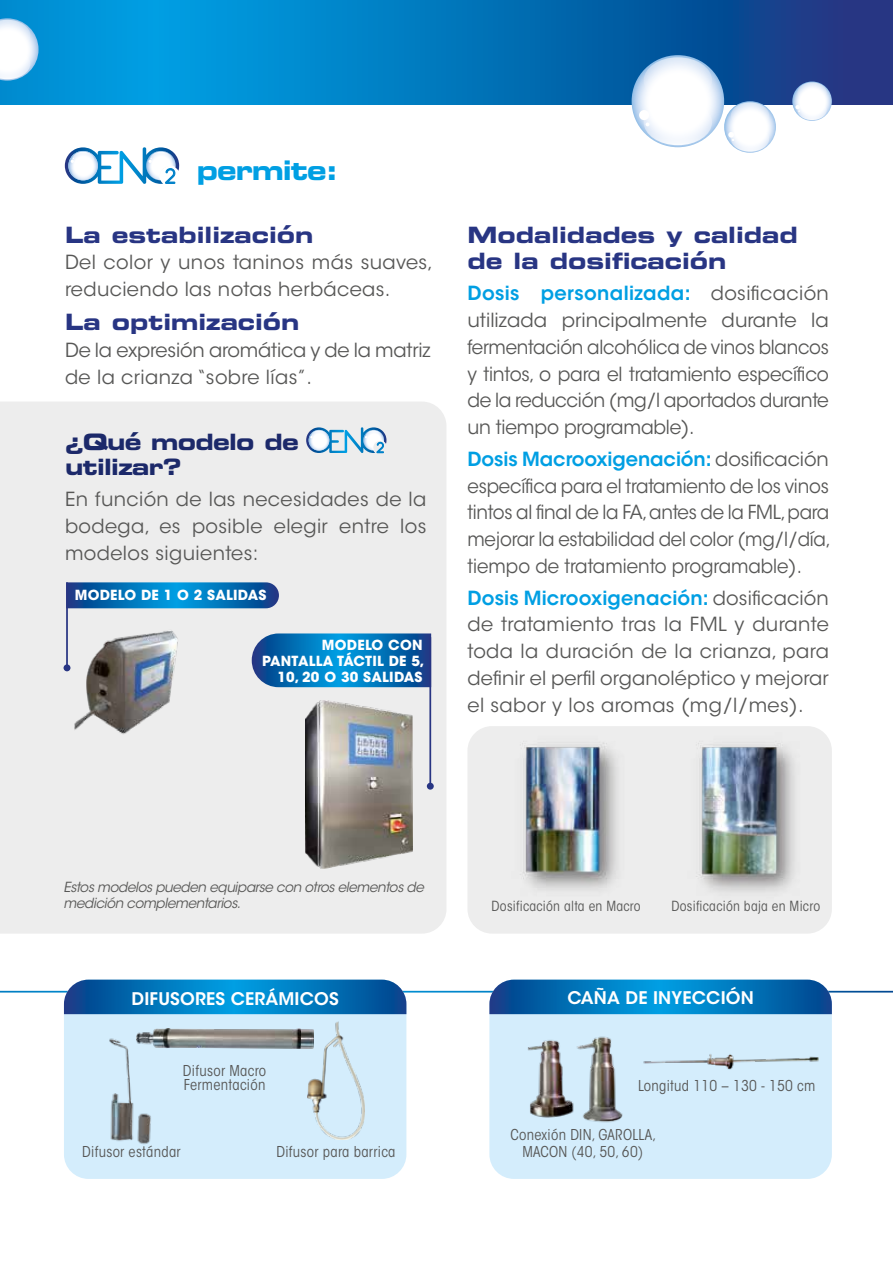
<style>
.page{position:relative;width:893px;height:1263px;background:#fff}
.page>*{position:absolute;margin:0;border:0;box-sizing:border-box;transform-origin:0 0}
.t1{font:27px "Eurostile LT Std Bold Ex 2";letter-spacing:-.04em;color:#009fe3}
.t2{font:22.5px/26px "Eurostile LT Std Bold Ex 2";color:#283583}
.t3{font:22.5px/24.3px "Eurostile LT Std Bold Ex 2";letter-spacing:-.03em;color:#1c296a}
.t4{font:19.35px/26.8px "ITC Avant Garde Std";letter-spacing:.005em;color:#575756;text-align:justify}
.t5{font:600 17.25px "ITC Avant Garde Std";letter-spacing:.01em;color:#fff}
.t6{font:condensed 14.85px/16.4px "ITC Avant Garde Std";letter-spacing:.02em;color:#575756;text-align:center}
.t7{font:italic 13.8px/15.6px "ITC Avant Garde Std";letter-spacing:-.03em;color:#575756}
.t8{font:700 13.8px/15.6px "ITC Avant Garde Std";letter-spacing:.02em;color:#fff;text-align:right}
.t9{font:condensed 13.8px "ITC Avant Garde Std";letter-spacing:.02em;color:#575756}
.s1{font-weight:600;color:#009fe3}
</style>
<div class="page">
<div style="left:0;top:402px;width:446px;height:531px;background:#ededed"></div>
<svg style="left:0;top:0;width:893px;height:104px;background:#0572b8"></svg>
<svg style="left:0;top:18px;width:39px;height:63px"></svg>
<svg style="left:65px;top:147px;width:114px;height:37px"></svg>
<div style="left:489px;top:980px;width:343px;height:199px;background:#d4edfc;border-radius:25px"></div>
<svg style="left:489px;top:980px;width:343px;height:34px;background:#0675b9"></svg>
<img style="left:643px;top:1054px;width:176px;height:16px">
<img style="left:527px;top:1036px;width:96px;height:87px">
<svg style="left:68px;top:582px;width:211px;height:26px;background:#0a71b6"></svg>
<img style="left:74px;top:606px;width:111px;height:149px">
<hr style="left:66px;top:582px;width:2px;height:86px;background:#283583">
<div style="left:64px;top:664px;width:6px;height:7px;background:#283583;border-radius:50%"></div>
<div style="left:467px;top:726px;width:365px;height:207px;background:#ededed;border-radius:25px"></div>
<svg style="left:306px;top:427px;width:80px;height:26px"></svg>
<svg style="left:252px;top:633px;width:179px;height:54px;background:#0c74b7"></svg>
<hr style="left:429px;top:637px;width:2px;height:149px;background:#283583">
<div style="left:427px;top:783px;width:7px;height:7px;background:#283583;border-radius:50%"></div>
<img style="left:305px;top:700px;width:108px;height:168px">
<svg style="left:632px;top:55px;width:92px;height:92px"></svg>
<div style="left:639px;top:110px;width:10px;height:10px;background:#fff;border-radius:50%"></div>
<svg style="left:644px;top:57px;width:68px;height:88px"></svg>
<svg style="left:724px;top:101px;width:52px;height:52px"></svg>
<svg style="left:728px;top:102px;width:41px;height:50px"></svg>
<svg style="left:792px;top:81px;width:40px;height:40px"></svg>
<svg style="left:795px;top:82px;width:32px;height:38px"></svg>
<div style="left:64px;top:980px;width:342px;height:199px;background:#d4edfc;border-radius:25px"></div>
<svg style="left:64px;top:980px;width:342px;height:34px;background:#0675b9"></svg>
<img style="left:154px;top:1028px;width:154px;height:20px">
<img style="left:109px;top:1030px;width:65px;height:114px">
<img style="left:308px;top:1022px;width:56px;height:117px">
<img style="left:696px;top:743px;width:99px;height:149px">
<img style="left:520px;top:742px;width:98px;height:148px">
<h1 class="t1" style="left:197px;top:151px;width:143px">permite:</h1>
<p class="t2" style="left:65px;top:221px;width:250px">La estabilización</p>
<p class="t4" style="left:65px;top:249px;width:369px">Del color y unos taninos más suaves, reduciendo las notas herbáceas.</p>
<p class="t2" style="left:65px;top:309px;width:236px">La optimización</p>
<p class="t4" style="left:65px;top:337px;width:367px">De la expresión aromática y de la matriz de la crianza “sobre lías”.</p>
<p class="t3" style="left:65px;top:430px;width:235px">¿Qué modelo de utilizar?</p>
<p class="t4" style="left:65px;top:486px;width:363px">En función de las necesidades de la bodega, es posible elegir entre los modelos siguientes:</p>
<p class="t8" style="left:75px;top:587px;width:193px">MODELO DE 1 O 2 SALIDAS</p>
<p class="t8" style="left:262px;top:637px;width:164px">MODELO CON<br>PANTALLA TÁCTIL DE 5,<br>10, 20 O 30 SALIDAS</p>
<p class="t2" style="left:467px;top:221px;width:332px">Modalidades y calidad de la dosificación</p>
<p class="t4" style="left:467px;top:280px;width:363px"><span class="s1">Dosis personalizada:</span> dosificación utilizada principalmente durante la fermentación alcohólica de vinos blancos y tintos, o para el tratamiento específico de la reducción (mg/l aportados durante un tiempo programable).</p>
<p class="t4" style="left:467px;top:446px;width:365px"><span class="s1">Dosis Macrooxigenación:</span> dosificación específica para el tratamiento de los vinos tintos al final de la FA, antes de la FML, para mejorar la estabilidad del color (mg/l/día, tiempo de tratamiento programable).</p>
<p class="t4" style="left:467px;top:584px;width:363px"><span class="s1">Dosis Microoxigenación:</span> dosificación de tratamiento tras la FML y durante toda la duración de la crianza, para definir el perfil organoléptico y mejorar el sabor y los aromas (mg/l/mes).</p>
<p class="t7" style="left:64px;top:880px;width:362px">Estos modelos pueden equiparse con otros elementos de medición complementarios.</p>
<p class="t5" style="left:132px;top:988px;width:209px">DIFUSORES CERÁMICOS</p>
<p class="t6" style="left:183px;top:1063px;width:85px;line-height:14.9px;text-align:left">Difusor Macro<br>Fermentación</p>
<p class="t6" style="left:82px;top:1143px;width:100px">Difusor estándar</p>
<p class="t6" style="left:276px;top:1143px;width:121px">Difusor para barrica</p>
<p class="t9" style="left:492px;top:898px;width:151px">Dosificación alta en Macro</p>
<p class="t9" style="left:671px;top:898px;width:150px">Dosificación baja en Micro</p>
<p class="t5" style="left:567px;top:987px;width:188px">CAÑA DE INYECCIÓN</p>
<p class="t6" style="left:638px;top:1077px;width:179px">Longitud 110 – 130 - 150 cm</p>
<p class="t6" style="left:510px;top:1127px;width:147px">Conexión DIN, GAROLLA,<br>MACON (40, 50, 60)</p>
</div>
